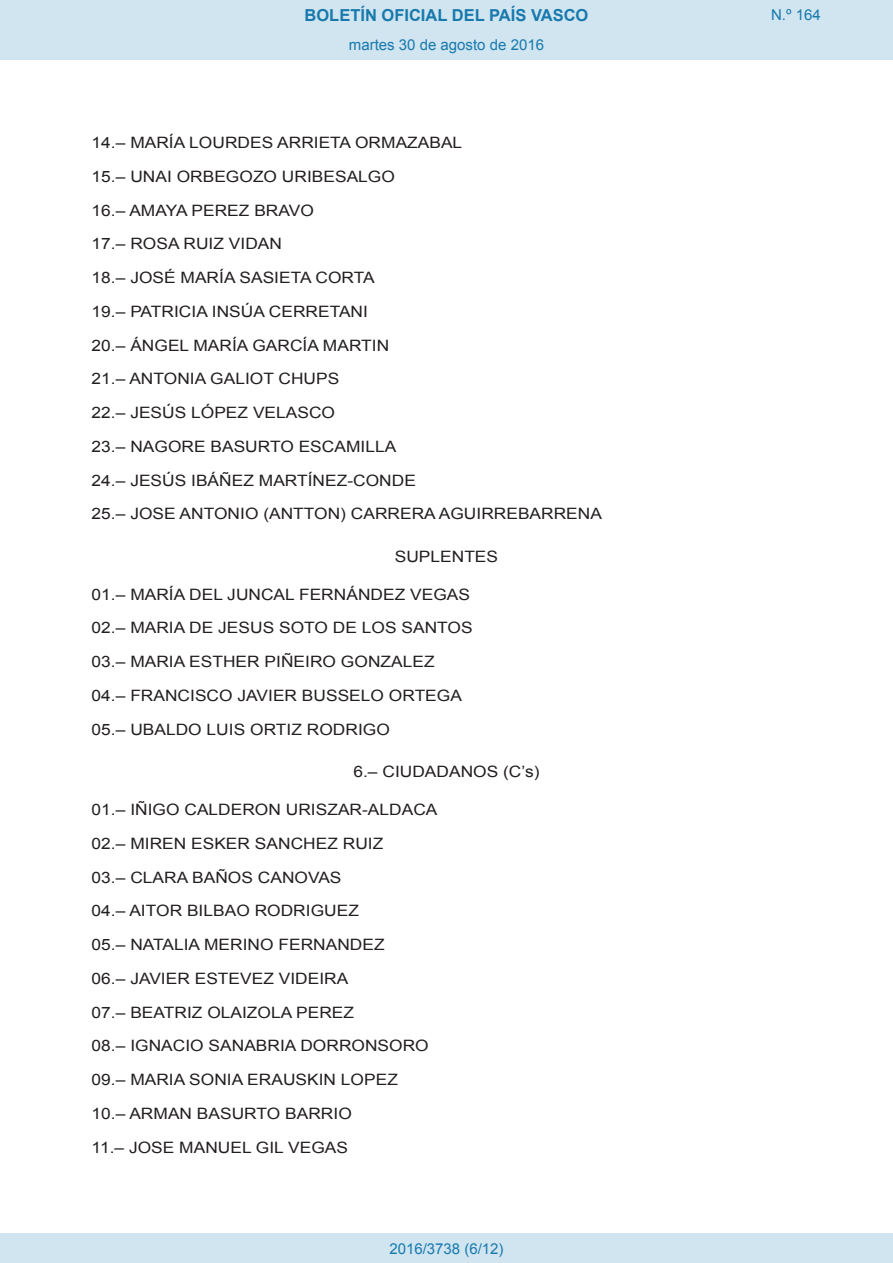
<style>
.page{position:relative;width:893px;height:1263px;background:#fff}
.page>*{position:absolute;margin:0;border:0;box-sizing:border-box;transform-origin:0 0}
.t1{font:700 16.5px "Arial";color:#1879ad}
.BOPVDetalle{font:15.6px "Arial";color:#231f20;scale:1.11 1}
.BOPVClaveMinusculas{font:15.6px "Arial";color:#231f20;scale:1.11 1}
.BOPVClave{font:15.6px "Arial";color:#231f20;scale:1.11 1}
.Paginacion_Centro{font:15px "Arial";color:#1879ad}
</style>
<div class="page">
<div style="left:0;top:0;width:893px;height:60px;background:#d0e5f0"></div>
<div style="left:0;top:1233px;width:893px;height:30px;background:#d0e5f0"></div>
<p class="t1" style="left:305px;top:4px;width:285px">BOLETÍN OFICIAL DEL PAÍS VASCO</p>
<p class="Paginacion_Centro" style="left:349px;top:35px;width:197px">martes 30 de agosto de 2016</p>
<p class="BOPVDetalle" style="left:92px;top:132px;width:335px">14.– MARÍA LOURDES ARRIETA ORMAZABAL</p>
<p class="BOPVDetalle" style="left:92px;top:166px;width:275px">15.– UNAI ORBEGOZO URIBESALGO</p>
<p class="BOPVDetalle" style="left:92px;top:200px;width:202px">16.– AMAYA PEREZ BRAVO</p>
<p class="BOPVDetalle" style="left:92px;top:234px;width:173px">17.– ROSA RUIZ VIDAN</p>
<p class="BOPVDetalle" style="left:92px;top:267px;width:257px">18.– JOSÉ MARÍA SASIETA CORTA</p>
<p class="BOPVDetalle" style="left:92px;top:301px;width:250px">19.– PATRICIA INSÚA CERRETANI</p>
<p class="BOPVDetalle" style="left:92px;top:335px;width:270px">20.– ÁNGEL MARÍA GARCÍA MARTIN</p>
<p class="BOPVDetalle" style="left:92px;top:369px;width:225px">21.– ANTONIA GALIOT CHUPS</p>
<p class="BOPVDetalle" style="left:92px;top:402px;width:221px">22.– JESÚS LÓPEZ VELASCO</p>
<p class="BOPVDetalle" style="left:92px;top:436px;width:276px">23.– NAGORE BASURTO ESCAMILLA</p>
<p class="BOPVDetalle" style="left:92px;top:470px;width:294px">24.– JESÚS IBÁÑEZ MARTÍNEZ-CONDE</p>
<p class="BOPVDetalle" style="left:92px;top:504px;width:461px">25.– JOSE ANTONIO (ANTTON) CARRERA AGUIRREBARRENA</p>
<p class="BOPVClave" style="left:395px;top:546px;width:95px">SUPLENTES</p>
<p class="BOPVDetalle" style="left:92px;top:584px;width:342px">01.– MARÍA DEL JUNCAL FERNÁNDEZ VEGAS</p>
<p class="BOPVDetalle" style="left:92px;top:618px;width:345px">02.– MARIA DE JESUS SOTO DE LOS SANTOS</p>
<p class="BOPVDetalle" style="left:92px;top:651px;width:310px">03.– MARIA ESTHER PIÑEIRO GONZALEZ</p>
<p class="BOPVDetalle" style="left:92px;top:685px;width:335px">04.– FRANCISCO JAVIER BUSSELO ORTEGA</p>
<p class="BOPVDetalle" style="left:92px;top:719px;width:270px">05.– UBALDO LUIS ORTIZ RODRIGO</p>
<p class="BOPVClaveMinusculas" style="left:353px;top:761px;width:169px">6.– CIUDADANOS (C’s)</p>
<p class="BOPVDetalle" style="left:92px;top:799px;width:313px">01.– IÑIGO CALDERON URISZAR-ALDACA</p>
<p class="BOPVDetalle" style="left:92px;top:833px;width:264px">02.– MIREN ESKER SANCHEZ RUIZ</p>
<p class="BOPVDetalle" style="left:92px;top:867px;width:227px">03.– CLARA BAÑOS CANOVAS</p>
<p class="BOPVDetalle" style="left:92px;top:901px;width:242px">04.– AITOR BILBAO RODRIGUEZ</p>
<p class="BOPVDetalle" style="left:92px;top:934px;width:265px">05.– NATALIA MERINO FERNANDEZ</p>
<p class="BOPVDetalle" style="left:92px;top:968px;width:233px">06.– JAVIER ESTEVEZ VIDEIRA</p>
<p class="BOPVDetalle" style="left:92px;top:1002px;width:238px">07.– BEATRIZ OLAIZOLA PEREZ</p>
<p class="BOPVDetalle" style="left:92px;top:1036px;width:305px">08.– IGNACIO SANABRIA DORRONSORO</p>
<p class="BOPVDetalle" style="left:92px;top:1069px;width:277px">09.– MARIA SONIA ERAUSKIN LOPEZ</p>
<p class="BOPVDetalle" style="left:92px;top:1103px;width:236px">10.– ARMAN BASURTO BARRIO</p>
<p class="BOPVDetalle" style="left:92px;top:1137px;width:232px">11.– JOSE MANUEL GIL VEGAS</p>
<p class="Paginacion_Centro" style="left:389px;top:1238px;width:116px">2016/3738 (6/12)</p>
<p class="Paginacion_Centro" style="left:771px;top:5px;width:51px">N.º 164</p>
</div>
